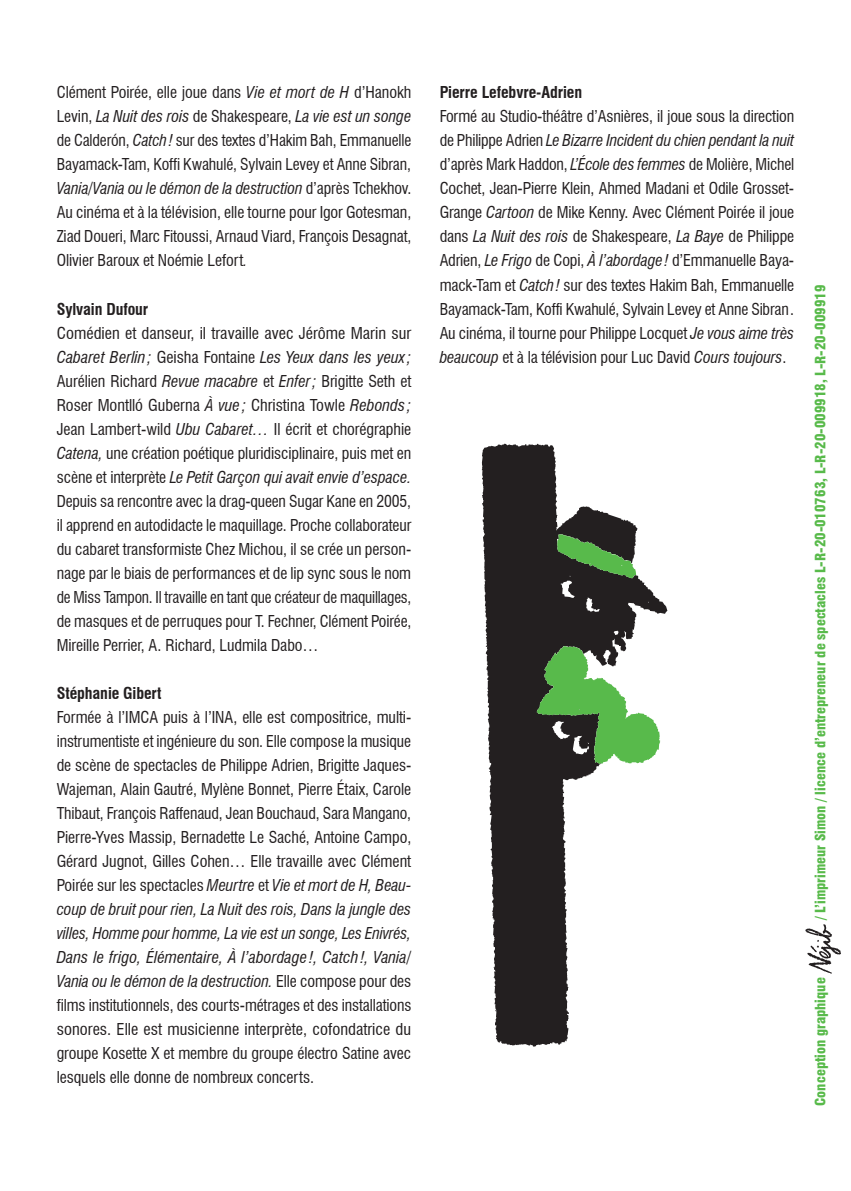
<style>
.page{position:relative;width:851px;height:1191px;background:#fff}
.page>*{position:absolute;margin:0;border:0;box-sizing:border-box;transform-origin:0 0}
.t1{font:condensed 16px/24px "Swiss 721 BT";letter-spacing:-.005em;color:#231f20;text-align:justify}
.t2{font:700 condensed 16px "Swiss 721 BT";letter-spacing:-.005em;color:#231f20}
._03-Marges_texte{font:900 condensed 14px "Swiss 721 BT";color:#58ba4a}
.s1{font-style:italic}
</style>
<div class="page">
<svg style="left:481px;top:443px;width:186px;height:603px;fill:#2a2627"></svg>
<svg style="left:557px;top:534px;width:79px;height:44px;background:#406738"></svg>
<svg style="left:536px;top:646px;width:124px;height:118px"></svg>
<svg style="left:805px;top:924px;width:35px;height:49px"></svg>
<p class="t1" style="left:57px;top:81px;width:356px">Clément Poirée, elle joue dans <span class="s1">Vie et mort de H</span> d’Hanokh Levin, <span class="s1">La Nuit des rois</span> de Shakespeare, <span class="s1">La vie est un songe </span>de Calderón, <span class="s1">Catch!</span> sur des textes d’Hakim Bah, Emmanuelle Bayamack-Tam, Koffi Kwahulé, Sylvain Levey et Anne Sibran, <span class="s1">Vania/Vania ou le démon de la destruction</span> d’après Tchekhov.<br>Au cinéma et à la télévision, elle tourne pour Igor Gotesman, Ziad Doueri, Marc Fitoussi, Arnaud Viard, François Desagnat, Olivier Baroux et Noémie Lefort<span class="s1">.</span></p>
<p class="t2" style="left:57px;top:299px;width:93px">Sylvain Dufour</p>
<p class="t1" style="left:57px;top:321px;width:356px">Comédien et danseur, il travaille avec Jérôme Marin sur <span class="s1">Cabaret Berlin ;</span> Geisha Fontaine <span class="s1">Les Yeux dans les yeux; </span>Aurélien Richard <span class="s1">Revue macabre</span> et <span class="s1">Enfer;</span> Brigitte Seth et Roser Montlló Guberna <span class="s1">À vue ;</span> Christina Towle <span class="s1">Rebonds ; </span>Jean Lambert-wild <span class="s1">Ubu Cabaret…</span> Il écrit et chorégraphie <span class="s1">Catena,</span> une création poétique pluridisciplinaire, puis met en scène et interprète <span class="s1">Le Petit Garçon qui avait envie d’espace.<br></span>Depuis sa rencontre avec la drag-queen Sugar Kane en 2005, il apprend en autodidacte le maquillage. Proche collaborateur du cabaret transformiste Chez Michou, il se crée un person&shy;nage par le biais de performances et de lip sync sous le nom de Miss Tampon. Il travaille en tant que créateur de maquillages, de masques et de perruques pour T. Fechner, Clément Poirée, Mireille Perrier, A. Richard, Ludmila Dabo…</p>
<p class="t2" style="left:57px;top:683px;width:106px">Stéphanie Gibert</p>
<p class="t1" style="left:57px;top:705px;width:356px">Formée à l’IMCA puis à l’INA, elle est compositrice, multi&shy;instrumentiste et ingénieure du son. Elle compose la musique de scène de spectacles de Philippe Adrien, Brigitte Jaques-Wajeman, Alain Gautré, Mylène Bonnet, Pierre Étaix, Carole Thibaut, François Raffenaud, Jean Bouchaud, Sara Mangano, Pierre-Yves Massip, Bernadette Le Saché, Antoine Campo, Gérard Jugnot, Gilles Cohen… Elle travaille avec Clément Poirée sur les spectacles <span class="s1">Meurtre</span> et <span class="s1">Vie et mort de H, Beau&shy;coup de bruit pour rien, La Nuit des rois, Dans la jungle des villes, Homme pour homme, La vie est un songe, Les Enivrés, Dans le frigo, Élémentaire, À l’abordage !, Catch !, Vania/ Vania ou le démon de la destruction.</span> Elle compose pour des films institutionnels, des courts-métrages et des installations sonores. Elle est musicienne interprète, cofondatrice du groupe Kosette X et membre du groupe électro Satine avec lesquels elle donne de nombreux concerts.</p>
<p class="t2" style="left:439px;top:83px;width:144px">Pierre Lefebvre-Adrien</p>
<p class="t1" style="left:439px;top:105px;width:356px">Formé au Studio-théâtre d’Asnières, il joue sous la direction de Philippe Adrien <span class="s1">Le Bizarre Incident du chien pendant la nuit </span>d’après Mark Haddon, <span class="s1">L’École des femmes</span> de Molière, Michel Cochet, Jean-Pierre Klein, Ahmed Madani et Odile Grosset-Grange <span class="s1">Cartoon</span> de Mike Kenny. Avec Clément Poirée il joue dans <span class="s1">La Nuit des rois</span> de Shakespeare, <span class="s1">La Baye</span> de Philippe Adrien, <span class="s1">Le Frigo</span> de Copi, <span class="s1">À l’abordage!</span> d’Emmanuelle Baya&shy;mack-Tam et <span class="s1">Catch!</span> sur des textes Hakim Bah, Emmanuelle Bayamack-Tam, Koffi Kwahulé, Sylvain Levey et Anne Sibran.<br>Au cinéma, il tourne pour Philippe Locquet <span class="s1">Je vous aime très beaucoup</span> et à la télévision pour Luc David <span class="s1">Cours toujours</span>.</p>
<p class="_03-Marges_texte" style="left:811px;top:920px;width:637px;rotate:-90deg">/ L’imprimeur Simon / licence d’entrepreneur de spectacles L-R-20-010763, L-R-20-009918, L-R-20-009919</p>
<p class="_03-Marges_texte" style="left:811px;top:1106px;width:130px;rotate:-90deg">Conception graphique</p>
</div>
